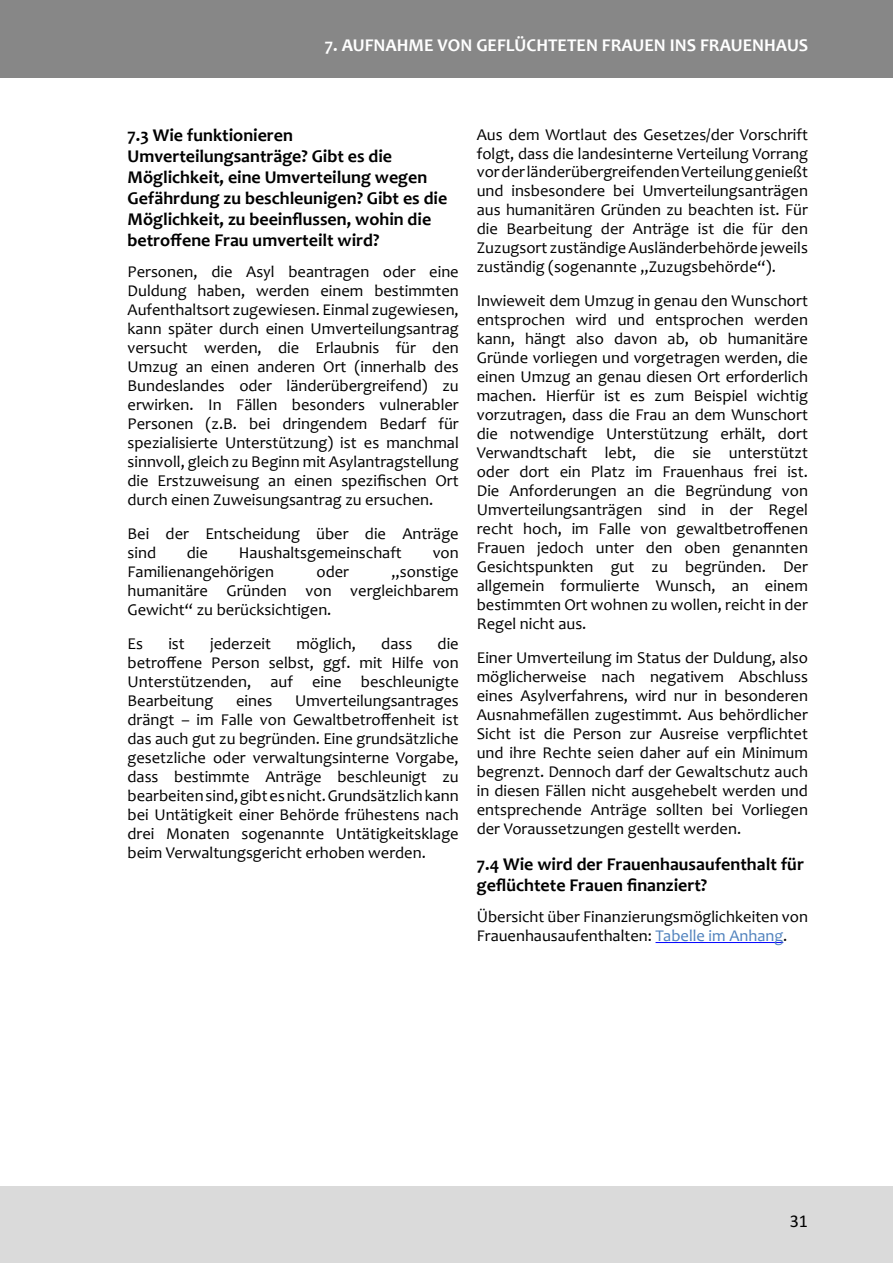
<style>
.page{position:relative;width:893px;height:1263px;background:#fff}
.page>*{position:absolute;margin:0;border:0;box-sizing:border-box;transform-origin:0 0}
.Heading_2{font:700 18px/21px "Candara";color:#000}
.t1{font:700 18px "Candara";color:#fff}
.t2{font:18px "Calibri";color:#000}
.Fließtext{font:16.5px/19px "Candara";color:#000;text-align:justify}
.Fließtext-2{font:16.5px "Candara 2";color:#000}
.s1{font-family:"Candara 2"}
.s2{font-family:"Candara 2";color:#4f81bd}
</style>
<div class="page">
<div style="left:0;top:1186px;width:893px;height:77px;background:#dadada"></div>
<div style="left:0;top:0;width:893px;height:78px;background:#878787"></div>
<hr style="left:655px;top:942px;width:128px;height:1px;background:#00f">
<p class="t1" style="left:325px;top:34px;width:485px">7. AUFNAHME VON GEFLÜCHTETEN FRAUEN INS FRAUENHAUS</p>
<h2 class="Heading_2" style="left:128px;top:124px;width:321px">7.3 Wie funktionieren Umverteilungsanträge? Gibt es die Möglichkeit, eine Umverteilung wegen Gefährdung zu beschleunigen? Gibt es die Möglichkeit, zu beeinflussen, wohin die betroffene Frau umverteilt wird?</h2>
<p class="Fließtext" style="left:128px;top:262px;width:333px">Personen, die Asyl beantragen oder eine <span class="s1">Duldung haben, werden einem bestimmten Aufenthaltsort zugewiesen. Einmal zugewiesen, </span>kann später durch einen Umverteilungsantrag versucht werden, die Erlaubnis für den Umzug an einen anderen Ort (innerhalb des Bundeslandes oder länderübergreifend) zu erwirken. In Fällen besonders vulnerabler Personen (z.B. bei dringendem Bedarf für spezialisierte Unterstützung) ist es manchmal sinnvoll, gleich zu Beginn mit Asylantragstellung die Erstzuweisung an einen spezifischen Ort durch einen Zuweisungsantrag zu ersuchen.</p>
<p class="Fließtext" style="left:128px;top:524px;width:333px">Bei der Entscheidung über die Anträge sind</p>
<p class="Fließtext" style="left:187px;top:543px;width:23px">die</p>
<p class="Fließtext" style="left:239px;top:543px;width:165px">Haushaltsgemeinschaft</p>
<p class="Fließtext" style="left:433px;top:543px;width:28px">von</p>
<p class="Fließtext-2" style="left:128px;top:561px;width:148px">Familienangehörigen</p>
<p class="Fließtext-2" style="left:316px;top:561px;width:34px">oder</p>
<p class="Fließtext" style="left:128px;top:562px;width:333px;text-indent:264px"><span class="s1">„sonstige </span>humanitäre Gründen von vergleichbarem Gewicht“ zu berücksichtigen.</p>
<p class="Fließtext" style="left:128px;top:634px;width:17px">Es</p>
<p class="Fließtext" style="left:168px;top:634px;width:18px">ist</p>
<p class="Fließtext" style="left:210px;top:634px;width:62px">jederzeit</p>
<p class="Fließtext" style="left:296px;top:634px;width:61px">möglich,</p>
<p class="Fließtext" style="left:381px;top:634px;width:33px">dass</p>
<p class="Fließtext" style="left:128px;top:634px;width:333px;text-indent:310px">die betroffene Person selbst, ggf. mit Hilfe von Unterstützenden, auf eine beschleunigte Bearbeitung</p>
<p class="Fließtext" style="left:128px;top:691px;width:333px;text-indent:168px">Umverteilungsantrages drängt – im Falle von Gewaltbetroffenheit ist das auch gut zu begründen. Eine grundsätzliche gesetzliche oder verwaltungsinterne Vorgabe, dass bestimmte Anträge beschleunigt zu bearbeiten sind, gibt es nicht. Grundsätzlich kann bei Untätigkeit einer Behörde frühestens nach drei Monaten sogenannte Untätigkeitsklage beim Verwaltungsgericht erhoben werden.</p>
<p class="Fließtext" style="left:236px;top:691px;width:38px">eines</p>
<p class="Fließtext" style="left:477px;top:125px;width:333px">Aus dem Wortlaut des Gesetzes/der Vorschrift <span class="s1">folgt, dass die landesinterne Verteilung Vorrang </span>vor der länderübergreifenden Verteilung genießt und insbesondere bei Umverteilungsanträgen aus humanitären Gründen zu beachten ist. Für die Bearbeitung der Anträge ist die für den Zuzugsort zuständige Ausländerbehörde jeweils zuständig (sogenannte „Zuzugsbehörde“).</p>
<p class="Fließtext" style="left:477px;top:291px;width:333px">Inwieweit dem Umzug in genau den Wunschort entsprochen wird und entsprochen werden kann, hängt also davon ab, ob humanitäre Gründe vorliegen und vorgetragen werden, die einen Umzug an genau diesen Ort erforderlich machen. Hierfür ist es zum Beispiel wichtig vorzutragen, dass die Frau an dem Wunschort die notwendige Unterstützung erhält, dort Verwandtschaft lebt, die sie unterstützt oder dort ein Platz im Frauenhaus frei ist.<br>Die Anforderungen an die Begründung von Umverteilungsanträgen sind in der Regel recht hoch, im Falle von gewaltbetroffenen Frauen jedoch unter den oben genannten Gesichtspunkten gut zu begründen. Der allgemein formulierte Wunsch, an einem bestimmten Ort wohnen zu wollen, reicht in der Regel nicht aus.</p>
<p class="Fließtext" style="left:477px;top:648px;width:333px">Einer Umverteilung im Status der Duldung, also möglicherweise nach negativem Abschluss eines Asylverfahrens, wird nur in besonderen Ausnahmefällen zugestimmt. Aus behördlicher Sicht ist die Person zur Ausreise verpflichtet und ihre Rechte seien daher auf ein Minimum begrenzt. Dennoch darf der Gewaltschutz auch in diesen Fällen nicht ausgehebelt werden und entsprechende Anträge sollten bei Vorliegen <span class="s1">der Voraussetzungen gestellt werden.</span></p>
<h2 class="Heading_2" style="left:477px;top:853px;width:329px">7.4 Wie wird der Frauenhausaufenthalt für geflüchtete Frauen finanziert?</h2>
<p class="Fließtext" style="left:477px;top:907px;width:333px">Übersicht über Finanzierungsmöglichkeiten von<br><span class="s1">Frauenhausaufenthalten:</span> <span class="s2">Tabelle im Anhang</span><span class="s1">.</span></p>
<p class="t2" style="left:790px;top:1208px;width:20px">31</p>
</div>
